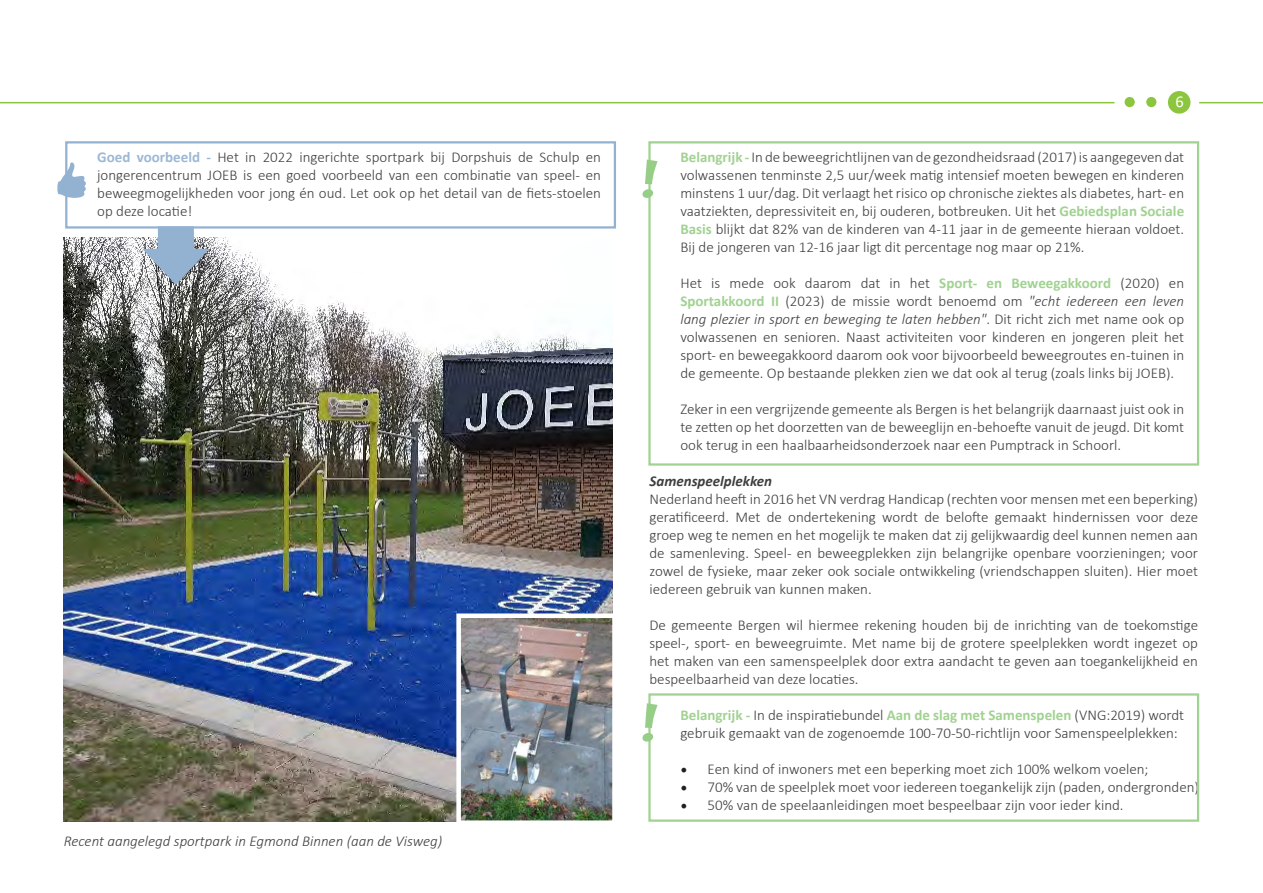
<style>
.page{position:relative;width:1263px;height:893px;background:#fff}
.page>*{position:absolute;margin:0;border:0;box-sizing:border-box;transform-origin:0 0}
.t1{font:16.5px "Calibri";color:#fff}
.t2{font:300 15px/18px "Calibri";color:#3e3e3f;text-align:justify}
.t3{font:italic 300 15px "Calibri";color:#3e3e3f}
.t4{font:italic 700 15px "Calibri";color:#3e3e3f}
.s1{font-weight:700;color:#9db8d5}
.s2{font-weight:700;color:#a1d291}
.s3{font-style:italic}
.s4{font-family:"Minion Pro";font-weight:400;font-size:18px;color:#231f20}
</style>
<div class="page">
<hr style="left:1199px;top:102px;width:64px;height:1px;background:#8bc53f">
<hr style="left:0;top:102px;width:1114px;height:1px;background:#8bc53f">
<div style="left:1124px;top:97px;width:11px;height:10px;background:#8bc63e;border-radius:50%"></div>
<div style="left:1146px;top:97px;width:10px;height:10px;background:#8bc63e;border-radius:50%"></div>
<div style="left:1168px;top:91px;width:22px;height:23px;background:#8bc63e;border-radius:50%"></div>
<div style="left:648px;top:141px;width:551px;height:325px;border:2px solid #a1d291"></div>
<svg style="left:642px;top:160px;width:15px;height:38px"></svg>
<div style="left:65px;top:141px;width:551px;height:88px;border:2px solid #93b1d0"></div>
<img style="left:64px;top:237px;width:548px;height:585px">
<div style="left:158px;top:226px;width:36px;height:36px;background:#93b1d0"></div>
<svg style="left:142px;top:249px;width:67px;height:36px"></svg>
<img style="left:462px;top:619px;width:149px;height:200px">
<div style="left:456px;top:613px;width:161px;height:212px;border:5px solid #fff"></div>
<div style="left:648px;top:693px;width:551px;height:129px;border:2px solid #a1d291"></div>
<svg style="left:642px;top:703px;width:15px;height:39px"></svg>
<svg style="left:57px;top:162px;width:29px;height:36px"></svg>
<p class="t2" style="left:97px;top:148px;width:505px"><span class="s1">Goed voorbeeld -</span> Het in 2022 ingerichte sportpark bij Dorpshuis de Schulp en jongerencentrum JOEB is een goed voorbeeld van een combinatie van speel- en beweegmogelijkheden voor jong én oud. Let ook op het detail van de fiets-stoelen op deze locatie!</p>
<p class="t3" style="left:64px;top:832px;width:380px">Recent aangelegd sportpark in Egmond Binnen (aan de Visweg)</p>
<p class="t1" style="left:1175px;top:90px;width:10px">6</p>
<p class="t2" style="left:680px;top:148px;width:505px"><span class="s2">Belangrijk -</span> In de beweegrichtlijnen van de gezondheidsraad (2017)is aangegeven dat volwassenen tenminste 2,5 uur/week matig intensief moeten bewegen en kinderen minstens 1 uur/dag. Dit verlaagt het risico op chronische ziektes als diabetes, hart- en vaatziekten, depressiviteit en, bij ouderen, botbreuken. Uit het <span class="s2">Gebiedsplan Sociale Basis</span> blijkt dat 82% van de kinderen van 4-11 jaar in de gemeente hieraan voldoet.<br>Bij de jongeren van 12-16 jaar ligt dit percentage nog maar op 21%.</p>
<p class="t2" style="left:680px;top:274px;width:505px">Het is mede ook daarom dat in het <span class="s2">Sport- en Beweegakkoord</span> (2020) en <span class="s2">Sportakkoord II</span> (2023) de missie wordt benoemd om <span class="s3">"echt iedereen een leven lang plezier in sport en beweging te laten hebben"</span>. Dit richt zich met name ook op volwassenen en senioren. Naast activiteiten voor kinderen en jongeren pleit het sport- en beweegakkoord daarom ook voor bijvoorbeeld beweegroutes en -tuinen in de gemeente. Op bestaande plekken zien we dat ook al terug (zoals links bij JOEB).</p>
<p class="t2" style="left:680px;top:400px;width:505px">Zeker in een vergrijzende gemeente als Bergen is het belangrijk daarnaast juist ook in te zetten op het doorzetten van de beweeglijn en-behoefte vanuit de jeugd. Dit komt ook terug in een haalbaarheidsonderzoek naar een Pumptrack in Schoorl.</p>
<p class="t4" style="left:649px;top:470px;width:124px">Samenspeelplekken</p>
<p class="t2" style="left:649px;top:490px;width:550px">Nederland heeft in 2016 het VN verdrag Handicap (rechten voor mensen met een beperking) geratificeerd. Met de ondertekening wordt de belofte gemaakt hindernissen voor deze groep weg te nemen en het mogelijk te maken dat zij gelijkwaardig deel kunnen nemen aan de samenleving. Speel- en beweegplekken zijn belangrijke openbare voorzieningen; voor zowel de fysieke, maar zeker ook sociale ontwikkeling (vriendschappen sluiten). Hier moet iedereen gebruik van kunnen maken.</p>
<p class="t2" style="left:649px;top:616px;width:550px">De gemeente Bergen wil hiermee rekening houden bij de inrichting van de toekomstige speel-, sport- en beweegruimte. Met name bij de grotere speelplekken wordt ingezet op het maken van een samenspeelplek door extra aandacht te geven aan toegankelijkheid en bespeelbaarheid van deze locaties.</p>
<p class="t2" style="left:680px;top:706px;width:505px"><span class="s2">Belangrijk -</span> In de inspiratiebundel <span class="s2">Aan de slag met Samenspelen</span> (VNG:2019) wordt gebruik gemaakt van de zogenoemde 100-70-50-richtlijn voor Samenspeelplekken:</p>
<p class="t2" style="left:680px;top:760px;width:470px"><span class="s4">•</span> Een kind of inwoners met een beperking moet zich 100% welkom voelen;</p>
<p class="t2" style="left:680px;top:778px;width:520px"><span class="s4">•</span> 70% van de speelplek moet voor iedereen toegankelijk zijn (paden, ondergronden)</p>
<p class="t2" style="left:680px;top:796px;width:445px"><span class="s4">•</span> 50% van de speelaanleidingen moet bespeelbaar zijn voor ieder kind.</p>
</div>
